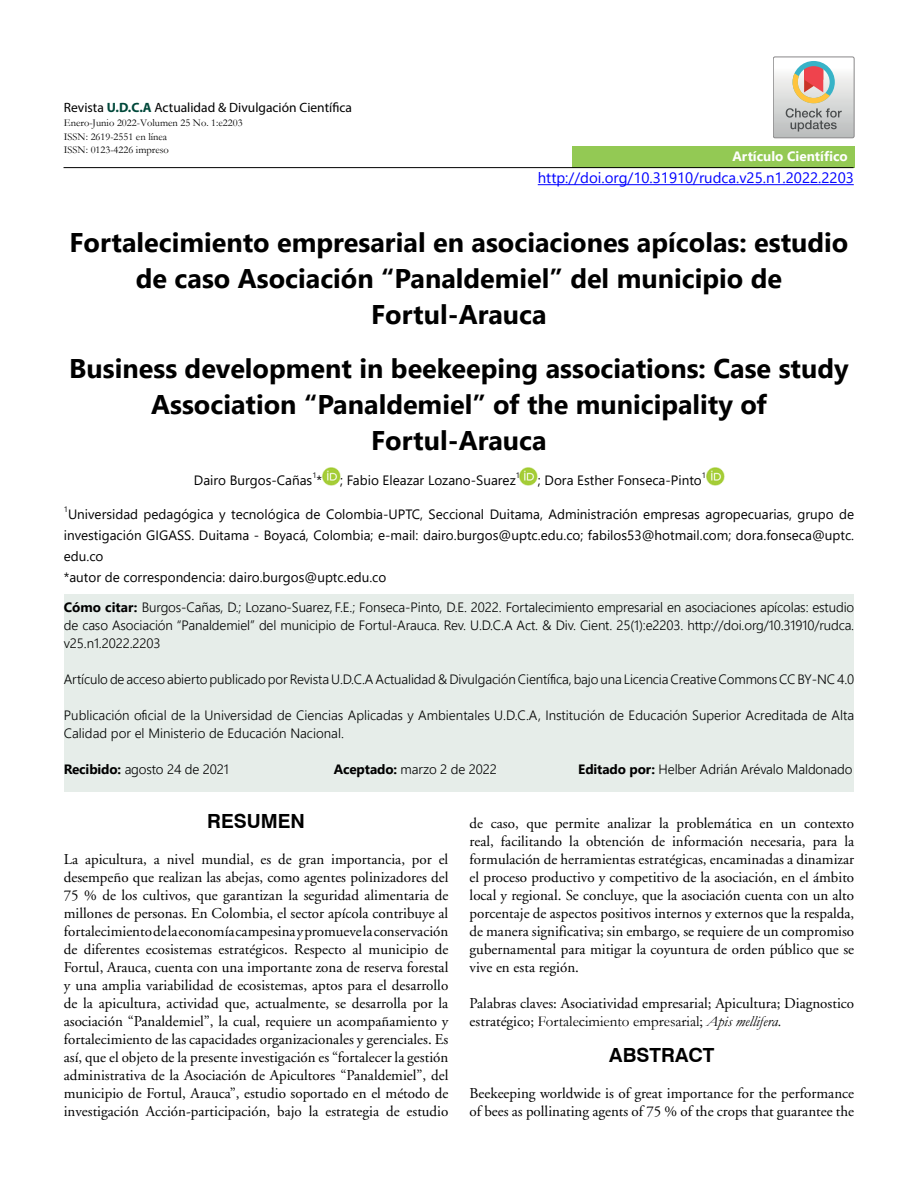
<style>
.page{position:relative;width:918px;height:1188px;background:#fff}
.page>*{position:absolute;margin:0;border:0;box-sizing:border-box;transform-origin:0 0}
.t1{font:700 27px/36px "Segoe UI";color:#000;text-align:center}
.t2{font:700 19.5px "Swiss 721 BT";color:#000}
.t3{font:15px/18px "Adobe Garamond";color:#000;text-align:justify}
.t4{font:15px "Garamond";color:#000}
.t5{font:15px "Segoe UI";color:#00f}
.t6{font:300 13.5px/18px "Segoe UI";letter-spacing:-.01em;color:#000;text-align:justify}
.t7{font:13.5px/21px "Segoe UI";color:#000}
.t8{font:13.5px "Myriad Pro";color:#000}
.t9{font:700 13.5px "Segoe UI";color:#fff}
.t10{font:10.5px/13.5px "Garamond";color:#000}
.t11{font:7.8px "Segoe UI";color:#000}
.s1{font-weight:700;color:#00483a}
.s2{font-weight:700}
.s3{font-family:"Adobe Garamond"}
.s4{font-style:italic}
</style>
<div class="page">
<div style="left:64px;top:594px;width:790px;height:198px;background:#e6ede9"></div>
<hr style="left:538px;top:184px;width:316px;height:1px;background:#00f">
<div style="left:572px;top:146px;width:282px;height:22px;background:#93c954"></div>
<hr style="left:64px;top:167px;width:790px;height:1px;background:#000">
<svg style="left:773px;top:57px;width:81px;height:81px"></svg>
<img style="left:322px;top:467px;width:18px;height:18px">
<img style="left:520px;top:467px;width:18px;height:18px">
<img style="left:706px;top:467px;width:18px;height:18px">
<p class="t8" style="left:64px;top:99px;width:290px">Revista <span class="s1">U.D.C.A</span> Actualidad &amp; Divulgación Científica</p>
<p class="t10" style="left:64px;top:116px;width:180px">Enero-Junio 2022-Volumen 25 No. 1:e2203<br>ISSN: 2619-2551 en línea<br>ISSN: 0123-4226 impreso</p>
<p class="t9" style="left:732px;top:143px;width:117px">Artículo Científico</p>
<p class="t5" style="left:538px;top:164px;width:318px">http://doi.org/10.31910/rudca.v25.n1.2022.2203</p>
<h1 class="t1" style="left:70px;top:222px;width:780px">Fortalecimiento empresarial en asociaciones apícolas: estudio de caso Asociación “Panaldemiel” del municipio de<br>Fortul-Arauca</h1>
<h1 class="t1" style="left:69px;top:348px;width:781px">Business development in beekeeping associations: Case study<br>Association “Panaldemiel” of the municipality of<br>Fortul-Arauca</h1>
<p class="t7" style="left:194px;top:469px;width:323px">Dairo Burgos-Cañas * ; Fabio Eleazar Lozano-Suarez</p>
<p class="t11" style="left:312px;top:468px;width:6px">1</p>
<p class="t11" style="left:516px;top:468px;width:6px">1</p>
<p class="t7" style="left:538px;top:469px;width:165px">; Dora Esther Fonseca-Pinto</p>
<p class="t11" style="left:702px;top:468px;width:6px">1</p>
<p class="t11" style="left:64px;top:502px;width:6px">1</p>
<p class="t7" style="left:64px;top:502px;width:792px;text-indent:4px">Universidad pedagógica y tecnológica de Colombia-UPTC, Seccional Duitama, Administración empresas agropecuarias, grupo de investigación GIGASS. Duitama - Boyacá, Colombia; e-mail: dairo.burgos@uptc.edu.co; fabilos53@hotmail.com; dora.fonseca@uptc. edu.co<br>*autor de correspondencia: dairo.burgos@uptc.edu.co</p>
<p class="t6" style="left:64px;top:597px;width:792px"><span class="s2">Cómo citar:</span> Burgos-Cañas, D.; Lozano-Suarez, F.E.; Fonseca-Pinto, D.E. 2022. Fortalecimiento empresarial en asociaciones apícolas: estudio de caso Asociación “Panaldemiel” del municipio de Fortul-Arauca. Rev. U.D.C.A Act. &amp; Div. Cient. 25(1):e2203. http://doi.org/10.31910/rudca. v25.n1.2022.2203</p>
<p class="t6" style="left:64px;top:669px;width:792px">Artículo de acceso abierto publicado por Revista U.D.C.A Actualidad &amp; Divulgación Científica, bajo una Licencia Creative Commons CC BY-NC 4.0</p>
<p class="t6" style="left:64px;top:705px;width:792px">Publicación oficial de la Universidad de Ciencias Aplicadas y Ambientales U.D.C.A, Institución de Educación Superior Acreditada de Alta<br>Calidad por el Ministerio de Educación Nacional.</p>
<p class="t6" style="left:64px;top:759px;width:167px"><span class="s2">Recibido:</span> agosto 24 de 2021</p>
<p class="t6" style="left:334px;top:759px;width:165px"><span class="s2">Aceptado:</span> marzo 2 de 2022</p>
<p class="t6" style="left:578px;top:759px;width:276px"><span class="s2">Editado por:</span> Helber Adrián Arévalo Maldonado</p>
<h2 class="t2" style="left:207px;top:809px;width:99px">RESUMEN</h2>
<p class="t3" style="left:64px;top:851px;width:386px">La apicultura, a nivel mundial, es de gran importancia, por el desempeño que realizan las abejas, como agentes polinizadores del 75 % de los cultivos, que garantizan la seguridad alimentaria de millones de personas. En Colombia, el sector apícola contribuye al fortalecimiento de la economía campesina y promueve la conservación de diferentes ecosistemas estratégicos. Respecto al municipio de Fortul, Arauca, cuenta con una importante zona de reserva forestal y una amplia variabilidad de ecosistemas, aptos para el desarrollo de la apicultura, actividad que, actualmente, se desarrolla por la asociación “Panaldemiel”, la cual, requiere un acompañamiento y fortalecimiento de las capacidades organizacionales y gerenciales. Es así, que el objeto de la presente investigación es “fortalecer la gestión administrativa de la Asociación de Apicultores “Panaldemiel”, del municipio de Fortul, Arauca”, estudio soportado en el método de investigación Acción-participación, bajo la estrategia de estudio</p>
<p class="t3" style="left:470px;top:815px;width:386px">de caso, que permite analizar la problemática en un contexto real, facilitando la obtención de información necesaria, para la formulación de herramientas estratégicas, encaminadas a dinamizar el proceso productivo y competitivo de la asociación, en el ámbito local y regional. Se concluye, que la asociación cuenta con un alto porcentaje de aspectos positivos internos y externos que la respalda, de manera significativa; sin embargo, se requiere de un compromiso gubernamental para mitigar la coyuntura de orden público que se vive en esta región.</p>
<p class="t3" style="left:470px;top:995px;width:386px">Palabras claves: Asociatividad empresarial; Apicultura; Diagnostico</p>
<p class="t4" style="left:470px;top:1011px;width:313px"><span class="s3">estratégico;</span> Fortalecimiento empresarial; <span class="s4">Apis mellifera.</span></p>
<h2 class="t2" style="left:609px;top:1043px;width:107px">ABSTRACT</h2>
<p class="t3" style="left:470px;top:1085px;width:386px">Beekeeping worldwide is of great importance for the performance of bees as pollinating agents of 75 % of the crops that guarantee the</p>
</div>
